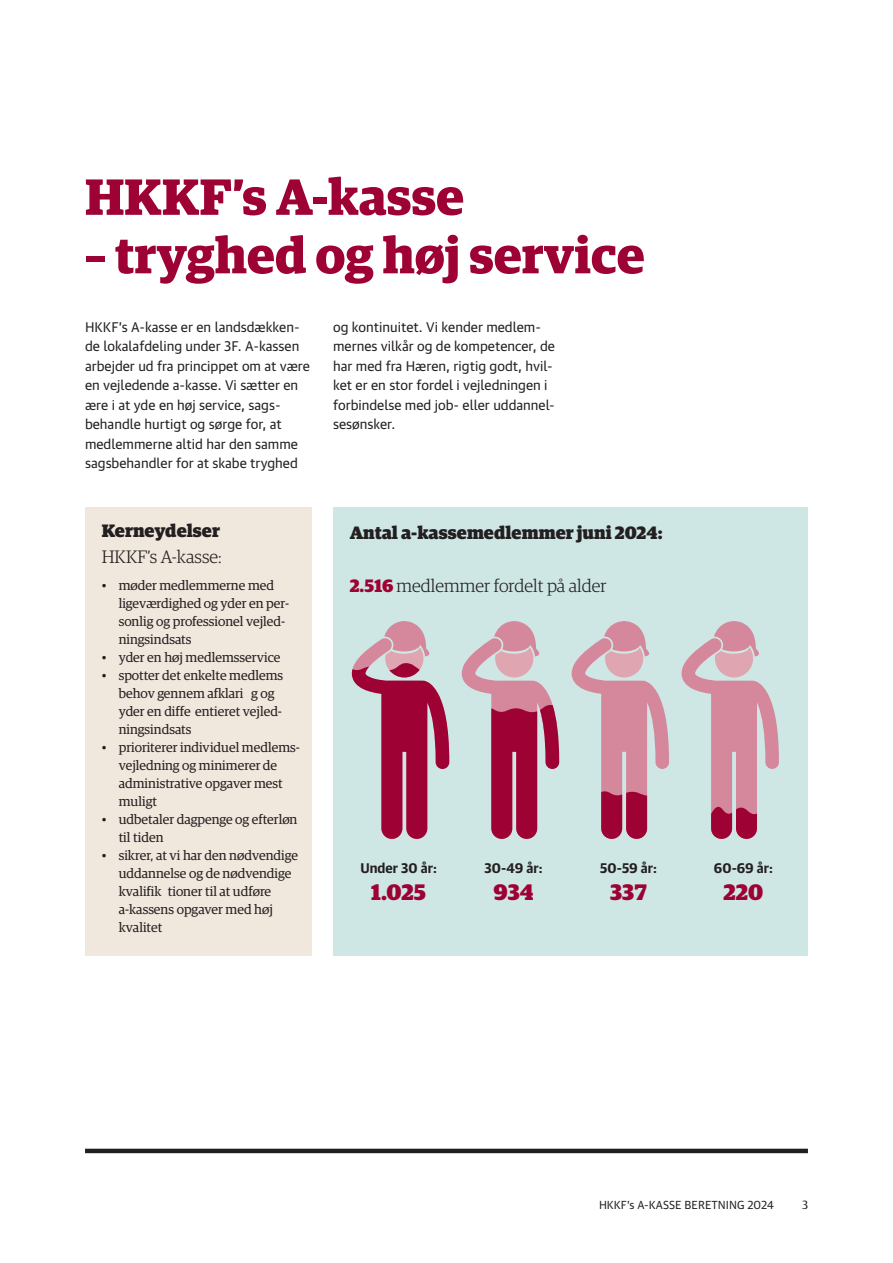
<style>
.page{position:relative;width:893px;height:1263px;background:#fff}
.page>*{position:absolute;margin:0;border:0;box-sizing:border-box;transform-origin:0 0}
.RU_34pt{font:700 51px "Guardian Egyp";color:#9e0133}
.BR_Guardian_txt{font:900 22.5px "Guardian Egyp";color:#9e0133}
.BOX_RU_lille{font:900 18px "Guardian Egyp";color:#231f20}
.BOX_RU_lille-2{font:300 18px "Guardian Egyp";color:#231f20}
.t1{font:13.5px/18px "Guardian Egyp";color:#231f20}
.BR_Guardian_txt-2{font:13.5px/19.5px "Guardian Text Sans";color:#231f20}
.BR_Guardian_txt-3{font:700 13.5px "Guardian Text Sans";color:#231f20}
.t2{font:12px "Guardian Egyp";color:#231f20}
.t3{font:11.25px "Guardian Text Sans";color:#231f20}
.s1{font-weight:900;color:#9e0133}
</style>
<div class="page">
<hr style="left:0;top:0;width:1px;height:1263px;background:#9e0133">
<div style="left:85px;top:507px;width:227px;height:449px;background:#f1e8dd"></div>
<div style="left:333px;top:507px;width:475px;height:449px;background:#cee6e4"></div>
<svg style="left:352px;top:621px;width:97px;height:218px"></svg>
<svg style="left:462px;top:621px;width:97px;height:218px"></svg>
<svg style="left:572px;top:621px;width:97px;height:218px"></svg>
<svg style="left:681px;top:621px;width:98px;height:218px"></svg>
<hr style="left:85px;top:1149px;width:723px;height:4px;background:#231f20">
<p class="RU_34pt" style="left:85px;top:158px;width:381px">HKKF’s A-kasse</p>
<p class="RU_34pt" style="left:85px;top:216px;width:561px">– tryghed og høj service</p>
<p class="BR_Guardian_txt-2" style="left:85px;top:316px;width:226px">HKKF’s A-kasse er en landsdækken&shy;de lokalafdeling under 3F. A-kassen arbejder ud fra princippet om at være en vejledende a-kasse. Vi sætter en ære i at yde en høj service, sags&shy;behandle hurtigt og sørge for, at medlemmerne altid har den samme sagsbehandler for at skabe tryghed</p>
<p class="BR_Guardian_txt-2" style="left:333px;top:316px;width:223px">og kontinuitet. Vi kender medlem&shy;mernes vilkår og de kompetencer, de har med fra Hæren, rigtig godt, hvil&shy;ket er en stor fordel i vejledningen i forbindelse med job- eller uddannel&shy;sesønsker.</p>
<p class="BOX_RU_lille" style="left:102px;top:516px;width:120px">Kerneydelser</p>
<p class="BOX_RU_lille-2" style="left:102px;top:545px;width:121px">HKKF’s A-kasse:</p>
<p class="t1" style="left:119px;top:575px;width:172px;text-indent:-17px">• møder medlemmerne med ligeværdighed og yder en per&shy;sonlig og professionel vejled&shy;ningsindsats</p>
<p class="t1" style="left:102px;top:647px;width:180px">• yder en høj medlemsservice</p>
<p class="t1" style="left:119px;top:665px;width:166px;text-indent:-17px">• spotter det enkelte medlems behov gennem afklari g og yder en diffe entieret vejled&shy;ningsindsats</p>
<p class="t1" style="left:119px;top:737px;width:183px;text-indent:-17px">• prioriterer individuel medlems&shy;vejledning og minimerer de administrative opgaver mest muligt</p>
<p class="t1" style="left:119px;top:809px;width:180px;text-indent:-17px">• udbetaler dagpenge og efterløn til tiden</p>
<p class="t1" style="left:119px;top:845px;width:181px;text-indent:-17px">• sikrer, at vi har den nødvendige uddannelse og de nødvendige kvalifik tioner til at udføre a-kassens opgaver med høj kvalitet</p>
<p class="BOX_RU_lille" style="left:350px;top:518px;width:314px">Antal a-kassemedlemmer juni 2024:</p>
<p class="BOX_RU_lille-2" style="left:350px;top:574px;width:258px"><span class="s1">2.516</span> medlemmer fordelt på alder</p>
<p class="BR_Guardian_txt-3" style="left:360px;top:857px;width:78px">Under 30 år:</p>
<p class="BR_Guardian_txt" style="left:371px;top:875px;width:56px">1.025</p>
<p class="BR_Guardian_txt-3" style="left:485px;top:857px;width:59px">30-49 år:</p>
<p class="BR_Guardian_txt" style="left:494px;top:875px;width:41px">934</p>
<p class="BR_Guardian_txt-3" style="left:600px;top:857px;width:58px">50-59 år:</p>
<p class="BR_Guardian_txt" style="left:610px;top:875px;width:38px">337</p>
<p class="BR_Guardian_txt-3" style="left:714px;top:857px;width:61px">60-69 år:</p>
<p class="BR_Guardian_txt" style="left:723px;top:875px;width:41px">220</p>
<p class="t3" style="left:599px;top:1196px;width:176px">HKKF’s A-KASSE BERETNING 2024</p>
<p class="t2" style="left:802px;top:1197px;width:7px">3</p>
</div>
